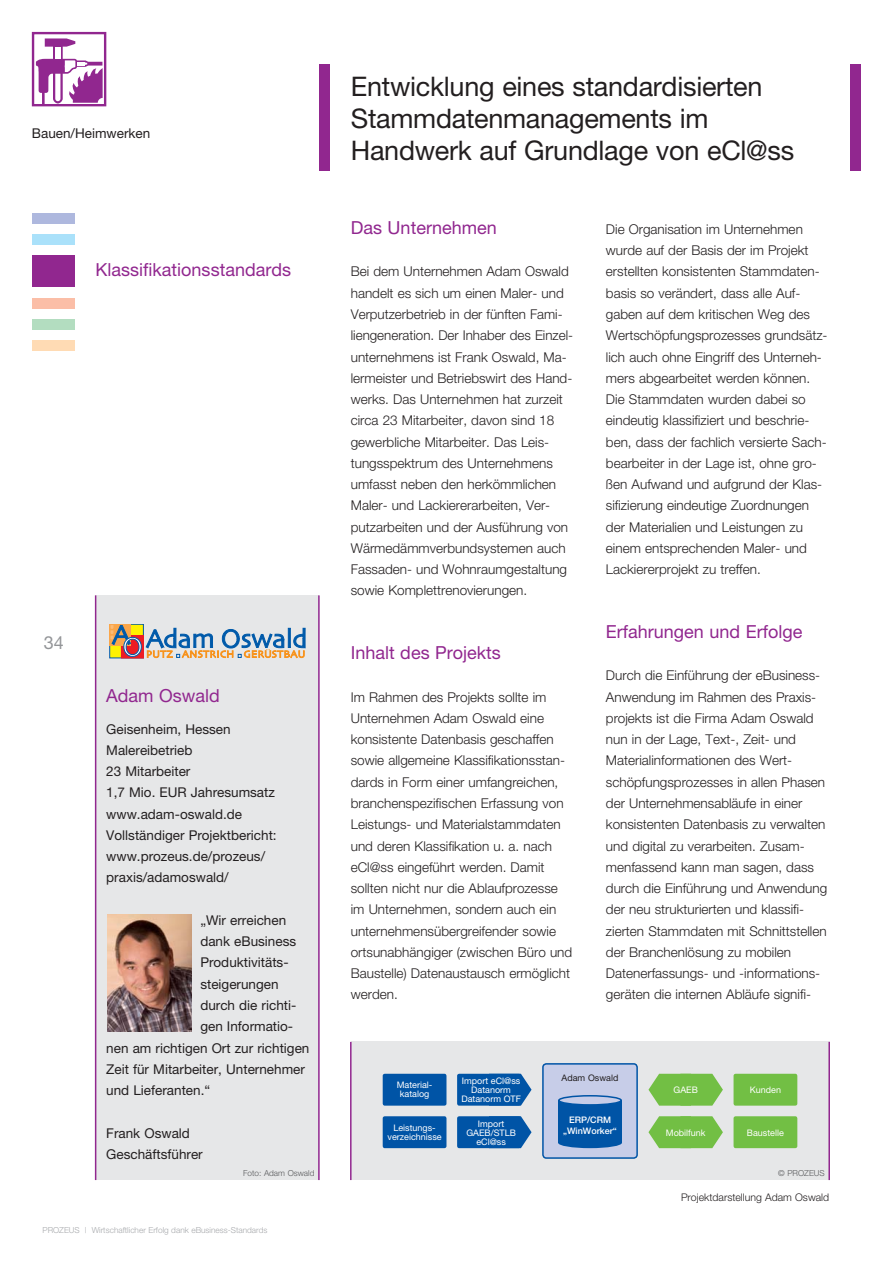
<style>
.page{position:relative;width:893px;height:1263px;background:#fff}
.page>*{position:absolute;margin:0;border:0;box-sizing:border-box;transform-origin:0 0}
.t1{font:27px/32px "Helvetica Neue";letter-spacing:-.01em;color:#231f20}
.t2{font:18px "Helvetica Neue";color:#91278f}
.t3{font:18px "Helvetica Neue";color:#939598}
.t4{font:300 13.5px/21.3px "Helvetica Neue";color:#231f20}
.t5{font:13.5px/21.3px "Helvetica Neue";color:#231f20}
.t6{font:300 10.5px "Helvetica Neue";color:#231f20}
.t7{font:9px/9px "Helvetica Neue";color:#fff;text-align:center}
.t8{font:500 9px/10.5px "Helvetica Neue";color:#fff;text-align:center}
.t9{font:9px "Helvetica Neue";color:#231f20}
.t10{font:300 8.25px "Helvetica Neue";color:#a7a9ac}
.t11{font:300 8.25px "Helvetica Neue";color:#58595b}
</style>
<div class="page">
<div style="left:319px;top:64px;width:10px;height:106px;background:#91278f"></div>
<div style="left:850px;top:64px;width:11px;height:106px;background:#91278f"></div>
<div style="left:32px;top:234px;width:42px;height:11px;background:#aae1fa"></div>
<div style="left:32px;top:213px;width:42px;height:10px;background:#aeb8de"></div>
<div style="left:32px;top:255px;width:42px;height:32px;background:#91278f"></div>
<div style="left:32px;top:319px;width:42px;height:11px;background:#b3ddc0"></div>
<div style="left:32px;top:340px;width:42px;height:11px;background:#ffdbb4"></div>
<div style="left:32px;top:298px;width:42px;height:10px;background:#fbbea7"></div>
<svg style="left:35px;top:38px;width:68px;height:65px"></svg>
<div style="left:32px;top:32px;width:74px;height:74px;border:2px solid #91278f"></div>
<div style="left:351px;top:1042px;width:478px;height:138px;background:#e6e7e8"></div>
<hr style="left:828px;top:1042px;width:2px;height:138px;background:#91278f">
<div style="left:96px;top:595px;width:223px;height:585px;background:#e6e7e8"></div>
<hr style="left:95px;top:595px;width:1px;height:585px;background:#91278f">
<hr style="left:318px;top:595px;width:2px;height:585px;background:#91278f">
<div style="left:110px;top:624px;width:34px;height:34px;border:1px solid #005aaa"></div>
<div style="left:110px;top:624px;width:21px;height:22px;background:#faa64a"></div>
<svg style="left:110px;top:625px;width:195px;height:33px"></svg>
<img style="left:107px;top:914px;width:84px;height:117px">
<hr style="left:350px;top:1042px;width:1px;height:138px;background:#91278f">
<svg style="left:542px;top:1063px;width:96px;height:96px;background:#b4c1e1"></svg>
<div style="left:558px;top:1138px;width:64px;height:10px;background:#0054a6;border-radius:50%"></div>
<div style="left:558px;top:1100px;width:64px;height:43px;background:#0054a6"></div>
<div style="left:559px;top:1096px;width:62px;height:9px;background:#c7cde8;border-radius:50%"></div>
<div style="left:558px;top:1095px;width:64px;height:11px;border:2px solid #0054a6;border-radius:50%"></div>
<svg style="left:520px;top:1116px;width:11px;height:32px"></svg>
<div style="left:457px;top:1116px;width:64px;height:32px;background:#0054a6;border-radius:2px"></div>
<svg style="left:520px;top:1074px;width:11px;height:32px"></svg>
<div style="left:457px;top:1074px;width:64px;height:32px;background:#0054a6;border-radius:2px"></div>
<div style="left:383px;top:1074px;width:63px;height:32px;background:#0054a6;border-radius:2px"></div>
<div style="left:733px;top:1074px;width:64px;height:32px;background:#72bf44;border-radius:2px"></div>
<div style="left:383px;top:1116px;width:63px;height:32px;background:#0054a6;border-radius:2px"></div>
<div style="left:733px;top:1116px;width:64px;height:32px;background:#72bf44;border-radius:2px"></div>
<svg style="left:648px;top:1116px;width:75px;height:32px;background:#83c55d"></svg>
<svg style="left:648px;top:1074px;width:75px;height:32px;background:#84c55d"></svg>
<p class="t5" style="left:32px;top:124px;width:120px">Bauen/Heimwerken</p>
<h2 class="t2" style="left:96px;top:264px;width:197px">Klassifikationsstandards</h2>
<h2 class="t3" style="left:44px;top:636px;width:22px">34</h2>
<h2 class="t2" style="left:106px;top:689px;width:115px">Adam Oswald</h2>
<p class="t5" style="left:106px;top:719px;width:172px">Geisenheim, Hessen<br>Malereibetrieb<br>23 Mitarbeiter<br>1,7 Mio. EUR Jahresumsatz www.adam-oswald.de<br>Vollständiger Projektbericht: www.prozeus.de/prozeus/ praxis/adamoswald/</p>
<p class="t5" style="left:200px;top:911px;width:87px">„Wir erreichen</p>
<p class="t5" style="left:200px;top:932px;width:97px">dank eBusiness</p>
<p class="t5" style="left:200px;top:953px;width:90px">Produktivitäts-</p>
<p class="t5" style="left:200px;top:975px;width:80px">steigerungen</p>
<p class="t5" style="left:200px;top:996px;width:98px">durch die richti -</p>
<p class="t5" style="left:200px;top:1017px;width:94px">gen Informatio-</p>
<p class="t5" style="left:106px;top:1038px;width:205px">nen am richtigen Ort zur richtigen</p>
<p class="t5" style="left:106px;top:1060px;width:200px">Zeit für Mitarbeiter, Unternehmer</p>
<p class="t5" style="left:106px;top:1081px;width:105px">und Lieferanten.“</p>
<p class="t5" style="left:106px;top:1123px;width:98px">Frank Oswald<br>Geschäftsführer</p>
<p class="t11" style="left:243px;top:1170px;width:73px">Foto: Adam Oswald</p>
<p class="t10" style="left:42px;top:1227px;width:226px">PROZEUS | Wirtschaftlicher Erfolg dank eBusiness-Standards</p>
<h1 class="t1" style="left:351px;top:73px;width:445px">Entwicklung eines standardisierten<br>Stammdatenmanagements im<br>Handwerk auf Grundlage von eCl@ss</h1>
<h2 class="t2" style="left:351px;top:221px;width:147px">Das Unternehmen</h2>
<p class="t4" style="left:351px;top:262px;width:224px">Bei dem Unternehmen Adam Oswald handelt es sich um einen Maler- und Verputzerbetrieb in der fünften Fami&shy;lien generation. Der Inhaber des Einzel&shy;unternehmens ist Frank Oswald, Ma&shy;lermeister und Betriebswirt des Hand&shy;werks. Das Unternehmen hat zurzeit circa 23 Mit arbeiter, davon sind 18 gewerbliche Mitarbeiter. Das Leis&shy;tungsspektrum des Unternehmens umfasst neben den herkömmlichen Maler- und Lackiererarbeiten, Ver&shy;putzarbeiten und der Ausführung von Wärme dämm ver bund systemen auch Fassaden- und Wohnraumgestaltung sowie Komplettrenovierungen.</p>
<h2 class="t2" style="left:351px;top:646px;width:152px">Inhalt des Projekts</h2>
<p class="t4" style="left:351px;top:688px;width:223px">Im Rahmen des Projekts sollte im Unternehmen Adam Oswald eine konsistente Datenbasis geschaffen sowie allgemeine Klassifikationsstan&shy;dards in Form einer umfangreichen, branchenspezifischen Erfassung von Leistungs- und Materialstammdaten und deren Klassifikation u. a. nach eCl@ss eingeführt werden. Damit sollten nicht nur die Ablaufprozesse im Unternehmen, sondern auch ein unternehmensübergreifender sowie ortsunabhängiger (zwischen Büro und Baustelle) Datenaustausch ermöglicht werden.</p>
<p class="t4" style="left:606px;top:220px;width:223px">Die Organisation im Unternehmen wurde auf der Basis der im Projekt erstellten konsistenten Stammdaten&shy;basis so verändert, dass alle Auf&shy;gaben auf dem kritischen Weg des Wertschöpfungsprozesses grundsätz&shy;lich auch ohne Eingriff des Unterneh&shy;mers abgearbeitet werden können.<br>Die Stammdaten wurden dabei so eindeutig klassifiziert und beschrie&shy;ben, dass der fachlich versierte Sach&shy;bearbeiter in der Lage ist, ohne gro&shy;ßen Aufwand und aufgrund der Klas&shy;sifizierung eindeutige Zuordnungen der Materialien und Leistungen zu einem entsprechenden Maler- und Lackiererprojekt zu treffen.</p>
<h2 class="t2" style="left:606px;top:625px;width:198px">Erfahrungen und Erfolge</h2>
<p class="t4" style="left:606px;top:666px;width:223px">Durch die Einführung der eBusiness-Anwendung im Rahmen des Praxis&shy;projekts ist die Firma Adam Oswald nun in der Lage, Text-, Zeit- und Materialinformationen des Wert&shy;schöpfungsprozesses in allen Phasen der Unternehmensabläufe in einer konsis tenten Datenbasis zu verwalten und digital zu verarbeiten. Zusam&shy;menfassend kann man sagen, dass durch die Einführung und Anwendung der neu strukturierten und klassifi&shy;zierten Stammdaten mit Schnittstellen der Branchenlösung zu mobilen Daten erfassungs- und -informations&shy;geräten die internen Abläufe signifi-</p>
<p class="t9" style="left:562px;top:1074px;width:58px">Adam Oswald</p>
<p class="t8" style="left:563px;top:1116px;width:55px">ERP/CRM „WinWorker“</p>
<p class="t7" style="left:461px;top:1077px;width:61px">Import eCl@ss<br>Datanorm<br>Datanorm OTF</p>
<p class="t7" style="left:397px;top:1081px;width:37px">Material&shy;katalog</p>
<p class="t7" style="left:750px;top:1086px;width:33px">Kunden</p>
<p class="t7" style="left:387px;top:1124px;width:56px">Leistungs&shy;verzeichnisse</p>
<p class="t7" style="left:666px;top:1129px;width:41px">Mobilfunk</p>
<p class="t7" style="left:747px;top:1129px;width:38px">Baustelle</p>
<p class="t7" style="left:673px;top:1086px;width:26px">GAEB</p>
<p class="t7" style="left:466px;top:1120px;width:51px">Import<br>GAEB/STLB eCl@ss</p>
<p class="t11" style="left:778px;top:1170px;width:48px">© PROZEUS</p>
<p class="t6" style="left:681px;top:1194px;width:150px">Projektdarstellung Adam Oswald</p>
</div>
